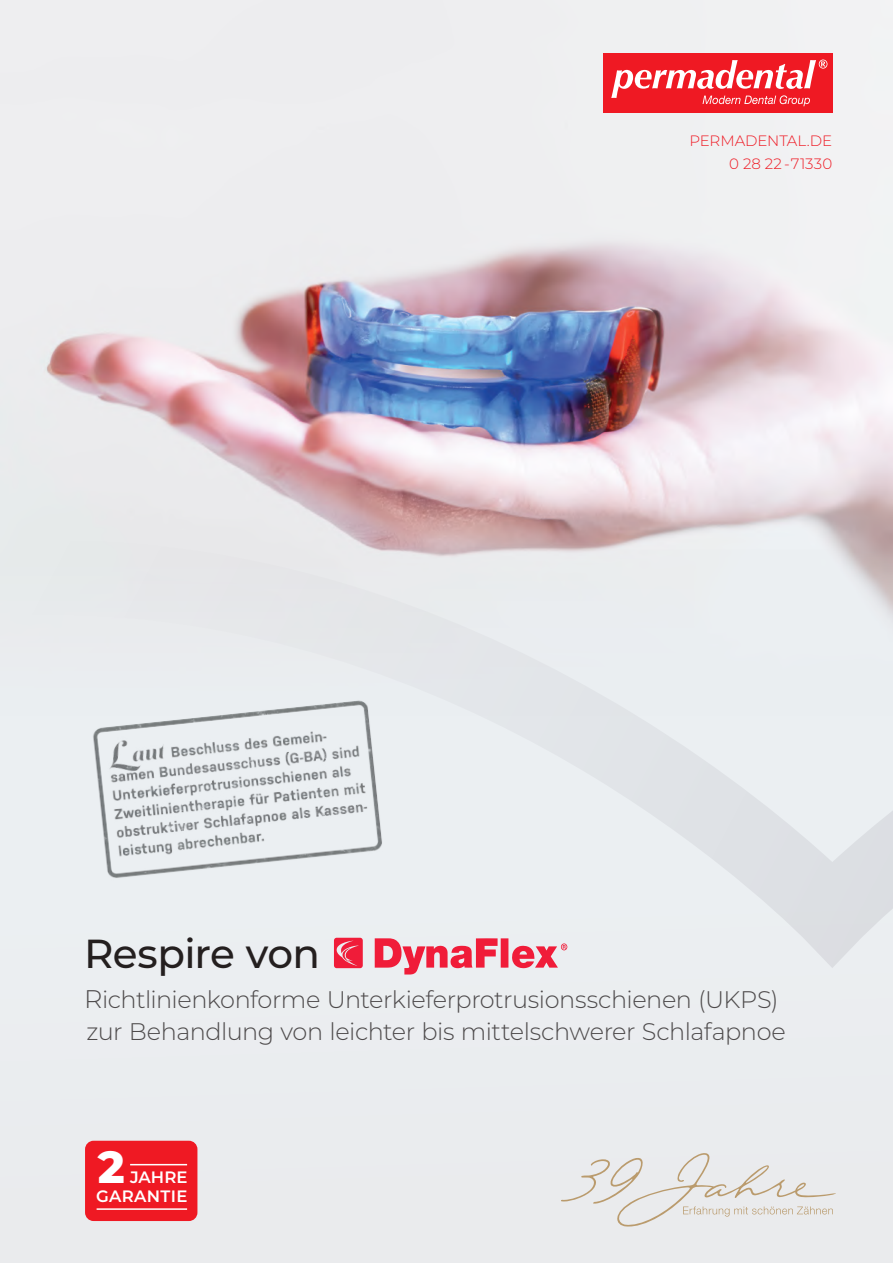
<style>
.page{position:relative;width:893px;height:1263px;background:#fff}
.page>*{position:absolute;margin:0;border:0;box-sizing:border-box;transform-origin:0 0}
.t1{font:800 45px "Montserrat";color:#fff}
.t2{font:500 40.5px "Montserrat";letter-spacing:-.015em;color:#241f1f}
.t3{font:300 24px/31.5px "Montserrat";letter-spacing:-.02em;color:#4e4b4c}
.t4{font:600 16.5px/19.5px "Montserrat";letter-spacing:.02em;color:#fff;text-align:right}
.t5{font:300 15px/22.5px "Montserrat";color:#ef1923;text-align:right}
.s1{font-size:25.5px}
</style>
<div class="page">
<img style="left:0;top:0;width:893px;height:540px">
<div style="left:0;top:550px;width:893px;height:713px;background:#eaebed"></div>
<div style="left:603px;top:53px;width:229px;height:60px;background:#ef1923"></div>
<svg style="left:611px;top:60px;width:216px;height:46px"></svg>
<div style="left:85px;top:1141px;width:112px;height:80px;background:#ef1923;border-radius:9px"></div>
<hr style="left:130px;top:1164px;width:57px;height:1px;background:#fff">
<hr style="left:97px;top:1208px;width:90px;height:2px;background:#fff">
<svg style="left:0;top:540px;width:893px;height:428px"></svg>
<img style="left:60px;top:665px;width:364px;height:236px">
<svg style="left:561px;top:1153px;width:275px;height:74px"></svg>
<svg style="left:334px;top:938px;width:29px;height:30px"></svg>
<svg style="left:375px;top:938px;width:192px;height:36px"></svg>
<p class="t5" style="left:689px;top:129px;width:144px">PERMADENTAL.DE<br>0 28 22 - 71330</p>
<h2 class="t2" style="left:84px;top:925px;width:238px">Respire von</h2>
<p class="t3" style="left:84px;top:983px;width:703px"><span class="s1">R</span>ichtlinienkonforme Unterkieferprotrusionsschienen (UKPS) zur Behandlung von leichter bis mittelschwerer Schlafapnoe</p>
<h1 class="t1" style="left:98px;top:1134px;width:28px">2</h1>
<p class="t4" style="left:96px;top:1166px;width:93px">JAHRE<br>GARANTIE</p>
</div>
